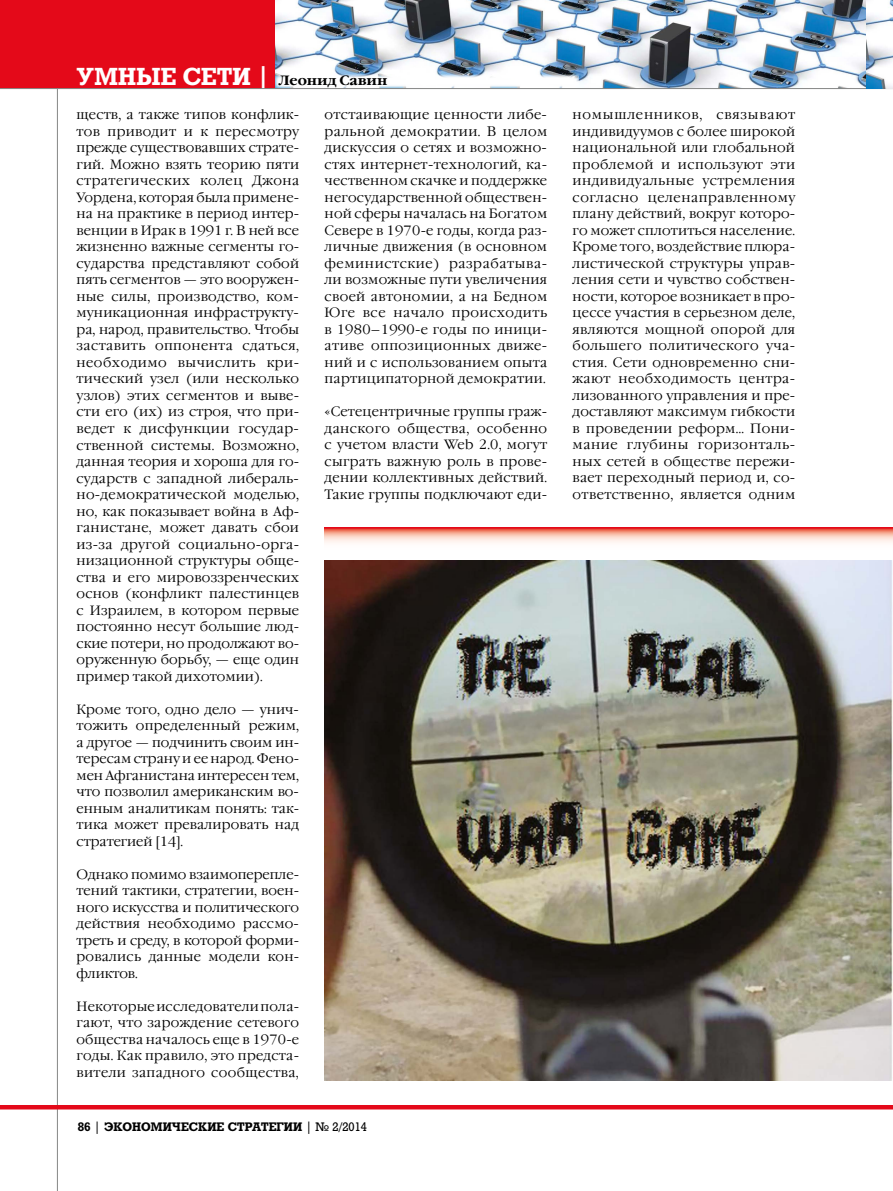
<style>
.page{position:relative;width:893px;height:1191px;background:#fff}
.page>*{position:absolute;margin:0;border:0;box-sizing:border-box;transform-origin:0 0}
.t1{font:300 13.5px/16.5px "Garamond C";letter-spacing:.02em;color:#000;text-align:justify}
.t2{font:700 13.5px "Garamond C";letter-spacing:-.005em;color:#000}
.t3{font:700 12px "Rodeo";color:#000}
.s1{font-family:"Rodeo";font-size:24px;color:#fff}
.s2{font-weight:400}
</style>
<div class="page">
<img style="left:275px;top:0;width:592px;height:88px">
<div style="left:0;top:0;width:275px;height:89px;background:#e40919"></div>
<hr style="left:57px;top:88px;width:1px;height:1103px;background:#868786">
<hr style="left:0;top:1105px;width:893px;height:4px;background:#e40919">
<div style="left:275px;top:74px;width:304px;height:14px;background:#fff"></div>
<hr style="left:0;top:88px;width:893px;height:1px;background:#868786">
<img style="left:867px;top:0;width:26px;height:88px">
<img style="left:325px;top:560px;width:568px;height:520px">
<svg style="left:325px;top:527px;width:568px;height:16px;background:#f5ab9f"></svg>
<p class="t2" style="left:77px;top:73px;width:312px"><span class="s1">УМНЫЕ СЕТИ |</span> Леонид Савин</p>
<p class="t1" style="left:77px;top:107px;width:224px">ществ, а также типов конфлик&shy;тов приводит и к пересмотру прежде существовавших страте&shy;гий. Можно взять теорию пяти стратегических колец Джона Уордена, которая была примене&shy;на на практике в период интер&shy;венции в Ирак в 1991 г. В ней все жизненно важные сегменты го&shy;сударства представляют собой пять сегментов — это вооружен&shy;ные силы, производство, ком&shy;муникационная инфраструкту&shy;ра, народ, правительство. Чтобы заставить оппонента сдаться, необходимо вычислить кри&shy;тический узел (или несколько узлов) этих сегментов и выве&shy;сти его (их) из строя, что при&shy;ведет к дисфункции государ&shy;ственной системы. Возможно, данная теория и хороша для го&shy;сударств с западной либераль&shy;но-демократической моделью, но, как показывает война в Аф&shy;ганистане, может давать сбои из-за другой социально-орга&shy;низационной структуры обще&shy;ства и его мировоззренческих основ (конфликт палестинцев с Израилем, в котором первые постоянно несут большие люд&shy;ские потери, но продолжают во&shy;оруженную борьбу, — еще один пример такой дихотомии).</p>
<p class="t1" style="left:77px;top:701px;width:224px">Кроме того, одно дело — унич&shy;тожить определенный режим, а другое — подчинить своим ин&shy;тересам страну и ее народ. Фено&shy;мен Афганистана интересен тем, что позволил американским во&shy;енным аналитикам понять: так&shy;тика может превалировать над стратегией [14].</p>
<p class="t1" style="left:77px;top:866px;width:224px">Однако помимо взаимоперепле&shy;тений тактики, стратегии, воен&shy;ного искусства и политического действия необходимо рассмо&shy;треть и среду, в которой форми&shy;ровались данные модели кон&shy;фликтов.</p>
<p class="t1" style="left:77px;top:998px;width:224px">Некоторые исследователи пола&shy;гают, что зарождение сетевого общества началось еще в 1970-е годы. Как правило, это предста&shy;вители западного сообщества,</p>
<p class="t1" style="left:325px;top:107px;width:224px">отстаивающие ценности либе&shy;ральной демократии. В целом дискуссия о сетях и возможно&shy;стях интернет-технологий, ка&shy;чественном скачке и поддержке негосударственной обществен&shy;ной сферы началась на Богатом Севере в 1970-е годы, когда раз&shy;личные движения (в основном феминистские) разрабатыва&shy;ли возможные пути увеличения своей автономии, а на Бедном Юге все начало происходить в 1980–1990-е годы по иници&shy;ативе оппозиционных движе&shy;ний и с использованием опыта партиципаторной демократии.</p>
<p class="t1" style="left:325px;top:404px;width:224px">«Сетецентричные группы граж&shy;данского общества, особенно с учетом власти Web 2.0, могут сыграть важную роль в прове&shy;дении коллективных действий.<br>Такие группы подключают еди-</p>
<p class="t3" style="left:78px;top:1119px;width:291px">86 <span class="s2">|</span> ЭКОНОМИЧЕСКИЕ СТРАТЕГИИ <span class="s2">| № 2/2014</span></p>
<p class="t1" style="left:573px;top:107px;width:224px">номышленников, связывают индивидуумов с более широкой национальной или глобальной проблемой и используют эти индивидуальные устремления согласно целенаправленному плану действий, вокруг которо&shy;го может сплотиться население.<br>Кроме того, воздействие плюра&shy;листической структуры управ&shy;ления сети и чувство собствен&shy;ности, которое возникает в про&shy;цессе участия в серьезном деле, являются мощной опорой для большего политического уча&shy;стия. Сети одновременно сни&shy;жают необходимость центра&shy;лизованного управления и пре&shy;доставляют максимум гибкости в проведении реформ… Пони&shy;мание глубины горизонталь&shy;ных сетей в обществе пережи&shy;вает переходный период и, со&shy;ответственно, является одним</p>
</div>
